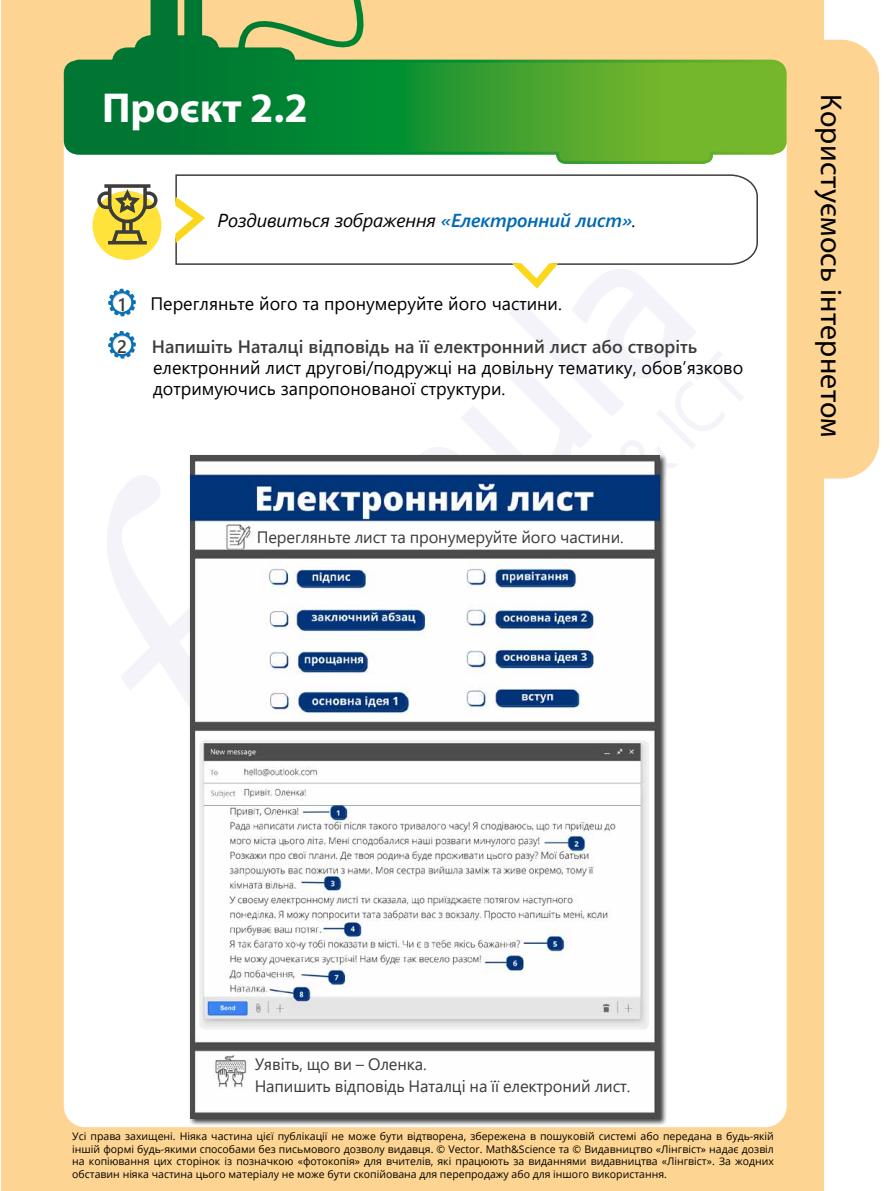
<style>
.page{position:relative;width:893px;height:1191px;background:#fff}
.page>*{position:absolute;margin:0;border:0;box-sizing:border-box;transform-origin:0 0}
.t1{font:700 42px "Myriad Pro";color:#fff}
.t2{font:30px "Myriad Pro";letter-spacing:.01em;color:#000}
.t3{font:italic 600 18.75px "Segoe UI";letter-spacing:-.005em;color:#0069b4}
.t4{font:18px/21px "Segoe UI";color:#000}
.t5{font:600 18px "Segoe UI";color:#3c3c3b}
.t6{font:16.5px/21.8px "Segoe UI";letter-spacing:-.01em;color:#3c3c3b}
.t7{font:10.5px/12.6px "Open Sans";color:#000;text-align:justify}
.s1{font-weight:400;color:#000}
</style>
<div class="page">
<div style="left:1px;top:0;width:823px;height:1191px;background:#fdd491"></div>
<div style="left:733px;top:40px;width:146px;height:438px;background:#fdd491;border-radius:38px"></div>
<div style="left:64px;top:64px;width:723px;height:1063px;background:#fff;border-radius:21px"></div>
<svg style="left:107px;top:475px;width:82px;height:230px"></svg>
<svg style="left:63px;top:0;width:724px;height:165px"></svg>
<svg style="left:108px;top:289px;width:28px;height:28px"></svg>
<svg style="left:108px;top:331px;width:28px;height:28px"></svg>
<div style="left:92px;top:191px;width:69px;height:69px;background:#ffe33a;border-radius:50%"></div>
<svg style="left:97px;top:184px;width:61px;height:60px"></svg>
<svg style="left:175px;top:174px;width:583px;height:91px"></svg>
<svg style="left:233px;top:263px;width:511px;height:205px"></svg>
<svg style="left:175px;top:197px;width:30px;height:46px"></svg>
<div style="left:189px;top:454px;width:478px;height:672px;background:#000;opacity:.75"></div>
<img style="left:191px;top:455px;width:469px;height:664px">
<h1 class="t1" style="left:102px;top:81px;width:207px">Проєкт 2.2</h1>
<h3 class="t3" style="left:217px;top:203px;width:420px"><span class="s1">Роздивиться</span> <span class="s1">зображення</span> «Електронний лист»<span class="s1">.</span></h3>
<h3 class="t5" style="left:118px;top:287px;width:9px">1</h3>
<h3 class="t4" style="left:150px;top:291px;width:413px">Перегляньте його та пронумеруйте його частини.</h3>
<h3 class="t5" style="left:117px;top:329px;width:11px">2</h3>
<h3 class="t5" style="left:152px;top:329px;width:547px">Напишіть Наталці відповідь на її електронний лист або створіть</h3>
<h3 class="t4" style="left:153px;top:355px;width:592px">електронний лист другові/подружці на довільну тематику, обов’язково дотримуючись запропонованої структури.</h3>
<h3 class="t6" style="left:257px;top:524px;width:368px">Перегляньте лист та пронумеруйте його частини.</h3>
<h2 class="t2" style="left:850px;top:94px;width:345px;rotate:90deg">Користуємось інтернетом</h2>
<h3 class="t6" style="left:255px;top:1051px;width:377px">Уявіть, що ви – Оленка.<br>Напишить відповідь Наталці на її електроний лист.</h3>
<p class="t7" style="left:72px;top:1129px;width:703px">Усі права захищені. Ніяка частина цієї публікації не може бути відтворена, збережена в пошуковій системі або передана в будь-якій іншій формі будь-якими способами без письмового дозволу видавця. © Vector. Math&amp;Science та © Видавництво «Лінгвіст» надає дозвіл на копіювання цих сторінок із позначкою «фотокопія» для вчителів, які працюють за виданнями видавництва «Лінгвіст». За жодних обставин ніяка частина цього матеріалу не може бути скопійована для перепродажу або для іншого використання.</p>
</div>
